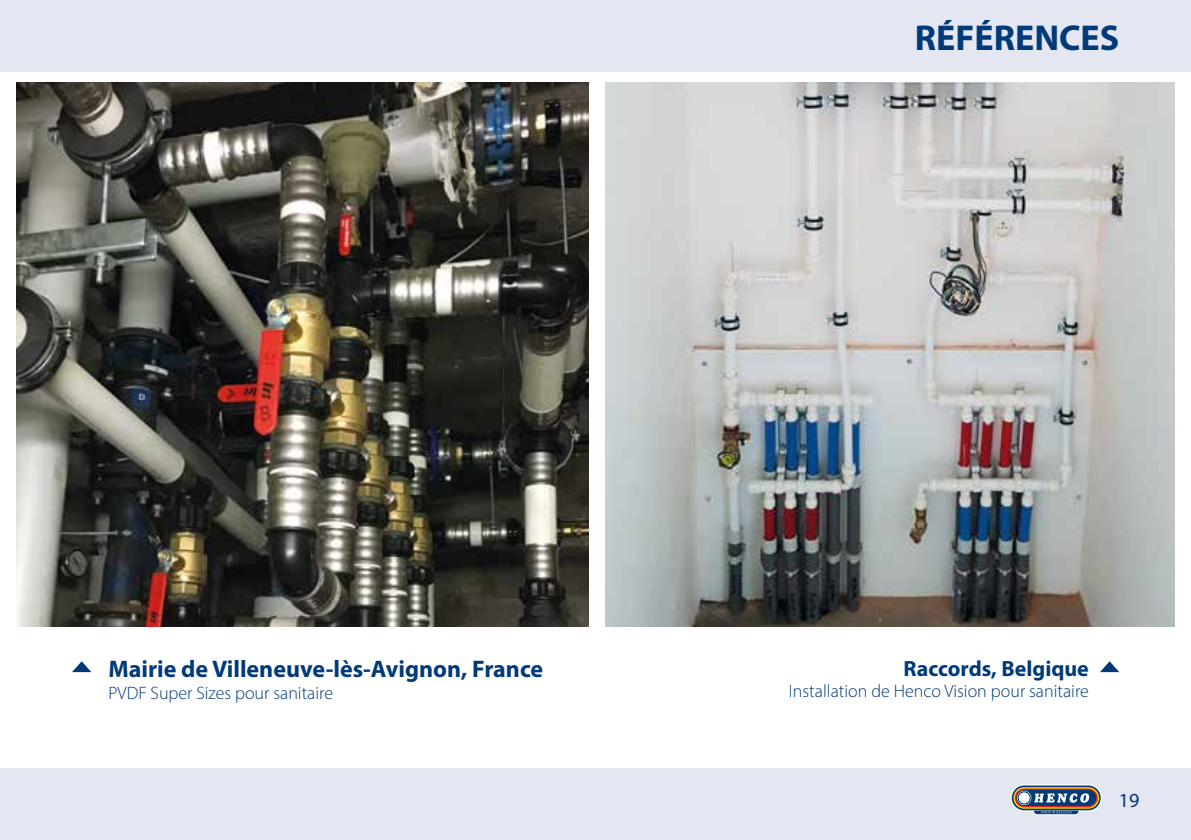
<style>
.page{position:relative;width:1191px;height:840px;background:#fff}
.page>*{position:absolute;margin:0;border:0;box-sizing:border-box;transform-origin:0 0}
.t1{font:700 36px "Myriad Pro";color:#003a78}
.t2{font:700 24px "Myriad Pro";color:#003a78}
.t3{font:700 22px "Myriad Pro";color:#003a78}
.t4{font:20px "Myriad Pro";color:#003a78}
.t5{font:300 18px "Myriad Pro";color:#003a78}
</style>
<div class="page">
<div style="left:0;top:0;width:1191px;height:72px;background:#e4e6f1"></div>
<div style="left:0;top:767px;width:1191px;height:72px;background:#e4e6f1"></div>
<svg style="left:1010px;top:784px;width:92px;height:31px"></svg>
<img style="left:605px;top:82px;width:569px;height:544px">
<img style="left:17px;top:82px;width:572px;height:544px">
<svg style="left:73px;top:661px;width:18px;height:10px"></svg>
<svg style="left:1101px;top:661px;width:18px;height:10px"></svg>
<h2 class="t2" style="left:108px;top:653px;width:436px">Mairie de Villeneuve-lès-Avignon, France</h2>
<p class="t5" style="left:108px;top:681px;width:226px">PVDF Super Sizes pour sanitaire</p>
<h1 class="t1" style="left:915px;top:14px;width:206px">RÉFÉRENCES</h1>
<p class="t3" style="left:903px;top:653px;width:187px">Raccords, Belgique</p>
<p class="t5" style="left:789px;top:680px;width:301px">Installation de Henco Vision pour sanitaire</p>
<p class="t4" style="left:1119px;top:787px;width:22px">19</p>
</div>
